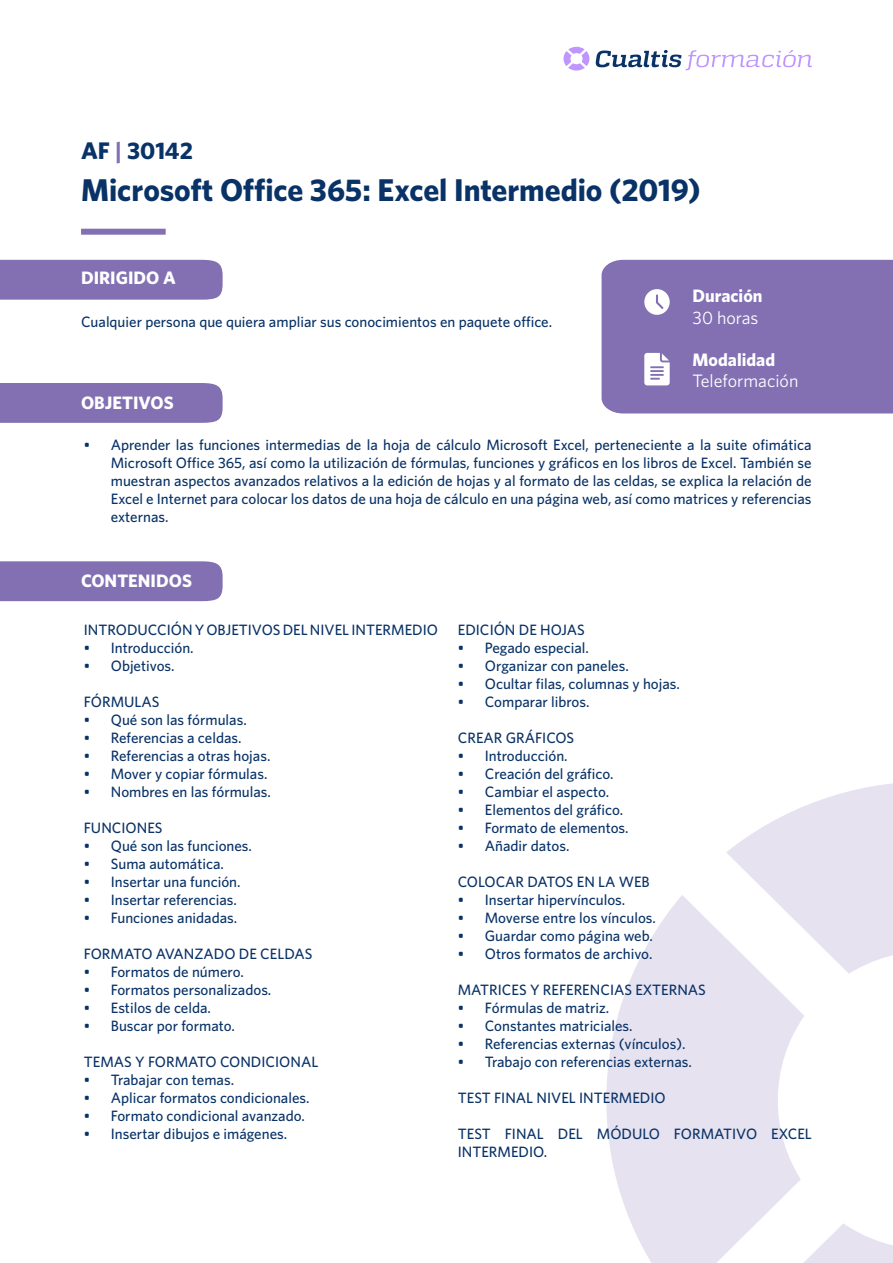
<style>
.page{position:relative;width:893px;height:1263px;background:#fff}
.page>*{position:absolute;margin:0;border:0;box-sizing:border-box;transform-origin:0 0}
.t1{font:700 31.5px "Whitney";letter-spacing:-.005em;color:#093266}
.t2{font:700 24px "Whitney";color:#093266}
.t3{font:700 18px "Whitney";color:#fff}
.t4{font:18px "Whitney";color:#fff}
.t5{font:500 15px/18px "Whitney";color:#093266;text-align:justify}
.s1{color:#8270b3}
</style>
<div class="page">
<svg style="left:726px;top:783px;width:167px;height:190px"></svg>
<svg style="left:804px;top:1223px;width:89px;height:40px"></svg>
<svg style="left:606px;top:895px;width:198px;height:368px;fill:#e6e2f0"></svg>
<div style="left:81px;top:229px;width:85px;height:6px;background:#8270b3"></div>
<div style="left:0;top:260px;width:223px;height:40px;background:#8270b3"></div>
<div style="left:0;top:383px;width:223px;height:40px;background:#8270b3"></div>
<div style="left:0;top:561px;width:223px;height:40px;background:#8270b3"></div>
<div style="left:602px;top:260px;width:291px;height:153px;background:#8270b3"></div>
<svg style="left:563px;top:47px;width:26px;height:24px"></svg>
<svg style="left:595px;top:50px;width:217px;height:20px"></svg>
<h2 class="t2" style="left:81px;top:136px;width:113px">AF <span class="s1">|</span> 30142</h2>
<h1 class="t1" style="left:81px;top:171px;width:621px">Microsoft Office 365: Excel Intermedio (2019)</h1>
<p class="t3" style="left:81px;top:267px;width:96px">DIRIGIDO A</p>
<p class="t5" style="left:81px;top:312px;width:473px">Cualquier persona que quiera ampliar sus conocimientos en paquete office.</p>
<p class="t3" style="left:81px;top:391px;width:94px">OBJETIVOS</p>
<p class="t3" style="left:693px;top:285px;width:71px">Duración</p>
<p class="t4" style="left:693px;top:307px;width:67px">30 horas</p>
<p class="t3" style="left:693px;top:349px;width:84px">Modalidad</p>
<p class="t4" style="left:693px;top:371px;width:107px">Teleformación</p>
<p class="t5" style="left:111px;top:435px;width:702px;text-indent:-27px">• Aprender las funciones intermedias de la hoja de cálculo Microsoft Excel, perteneciente a la suite ofimática Microsoft Office 365, así como la utilización de fórmulas, funciones y gráficos en los libros de Excel. También se muestran aspectos avanzados relativos a la edición de hojas y al formato de las celdas, se explica la relación de Excel e Internet para colocar los datos de una hoja de cálculo en una página web, así como matrices y referencias externas.</p>
<p class="t3" style="left:81px;top:570px;width:112px">CONTENIDOS</p>
<p class="t5" style="left:84px;top:620px;width:356px">INTRODUCCIÓN Y OBJETIVOS DEL NIVEL INTERMEDIO</p>
<p class="t5" style="left:84px;top:638px;width:111px">• Introducción.</p>
<p class="t5" style="left:84px;top:656px;width:92px">• Objetivos.</p>
<p class="t5" style="left:84px;top:692px;width:77px">FÓRMULAS</p>
<p class="t5" style="left:84px;top:710px;width:164px">• Qué son las fórmulas.</p>
<p class="t5" style="left:84px;top:728px;width:159px">• Referencias a celdas.</p>
<p class="t5" style="left:84px;top:746px;width:188px">• Referencias a otras hojas.</p>
<p class="t5" style="left:84px;top:764px;width:185px">• Mover y copiar fórmulas.</p>
<p class="t5" style="left:84px;top:782px;width:189px">• Nombres en las fórmulas.</p>
<p class="t5" style="left:84px;top:818px;width:80px">FUNCIONES</p>
<p class="t5" style="left:84px;top:836px;width:170px">• Qué son las funciones.</p>
<p class="t5" style="left:84px;top:854px;width:142px">• Suma automática.</p>
<p class="t5" style="left:84px;top:872px;width:158px">• Insertar una función.</p>
<p class="t5" style="left:84px;top:890px;width:155px">• Insertar referencias.</p>
<p class="t5" style="left:84px;top:908px;width:155px">• Funciones anidadas.</p>
<p class="t5" style="left:84px;top:944px;width:230px">FORMATO AVANZADO DE CELDAS</p>
<p class="t5" style="left:84px;top:962px;width:162px">• Formatos de número.</p>
<p class="t5" style="left:84px;top:980px;width:189px">• Formatos personalizados.</p>
<p class="t5" style="left:84px;top:998px;width:129px">• Estilos de celda.</p>
<p class="t5" style="left:84px;top:1016px;width:153px">• Buscar por formato.</p>
<p class="t5" style="left:84px;top:1052px;width:236px">TEMAS Y FORMATO CONDICIONAL</p>
<p class="t5" style="left:84px;top:1070px;width:152px">• Trabajar con temas.</p>
<p class="t5" style="left:84px;top:1088px;width:227px">• Aplicar formatos condicionales.</p>
<p class="t5" style="left:84px;top:1106px;width:223px">• Formato condicional avanzado.</p>
<p class="t5" style="left:84px;top:1124px;width:205px">• Insertar dibujos e imágenes.</p>
<p class="t5" style="left:458px;top:620px;width:128px">EDICIÓN DE HOJAS</p>
<p class="t5" style="left:458px;top:638px;width:133px">• Pegado especial.</p>
<p class="t5" style="left:458px;top:656px;width:172px">• Organizar con paneles.</p>
<p class="t5" style="left:458px;top:674px;width:224px">• Ocultar filas, columnas y hojas.</p>
<p class="t5" style="left:458px;top:692px;width:133px">• Comparar libros.</p>
<p class="t5" style="left:458px;top:728px;width:118px">CREAR GRÁFICOS</p>
<p class="t5" style="left:458px;top:746px;width:111px">• Introducción.</p>
<p class="t5" style="left:458px;top:764px;width:157px">• Creación del gráfico.</p>
<p class="t5" style="left:458px;top:782px;width:153px">• Cambiar el aspecto.</p>
<p class="t5" style="left:458px;top:800px;width:167px">• Elementos del gráfico.</p>
<p class="t5" style="left:458px;top:818px;width:172px">• Formato de elementos.</p>
<p class="t5" style="left:458px;top:836px;width:113px">• Añadir datos.</p>
<p class="t5" style="left:458px;top:872px;width:193px">COLOCAR DATOS EN LA WEB</p>
<p class="t5" style="left:458px;top:890px;width:169px">• Insertar hipervínculos.</p>
<p class="t5" style="left:458px;top:908px;width:200px">• Moverse entre los vínculos.</p>
<p class="t5" style="left:458px;top:926px;width:197px">• Guardar como página web.</p>
<p class="t5" style="left:458px;top:944px;width:196px">• Otros formatos de archivo.</p>
<p class="t5" style="left:458px;top:980px;width:250px">MATRICES Y REFERENCIAS EXTERNAS</p>
<p class="t5" style="left:458px;top:998px;width:153px">• Fórmulas de matriz.</p>
<p class="t5" style="left:458px;top:1016px;width:176px">• Constantes matriciales.</p>
<p class="t5" style="left:458px;top:1034px;width:229px">• Referencias externas (vínculos).</p>
<p class="t5" style="left:458px;top:1052px;width:236px">• Trabajo con referencias externas.</p>
<p class="t5" style="left:458px;top:1088px;width:209px">TEST FINAL NIVEL INTERMEDIO</p>
<p class="t5" style="left:458px;top:1124px;width:356px">TEST FINAL DEL MÓDULO FORMATIVO EXCEL<br>INTERMEDIO.</p>
</div>
